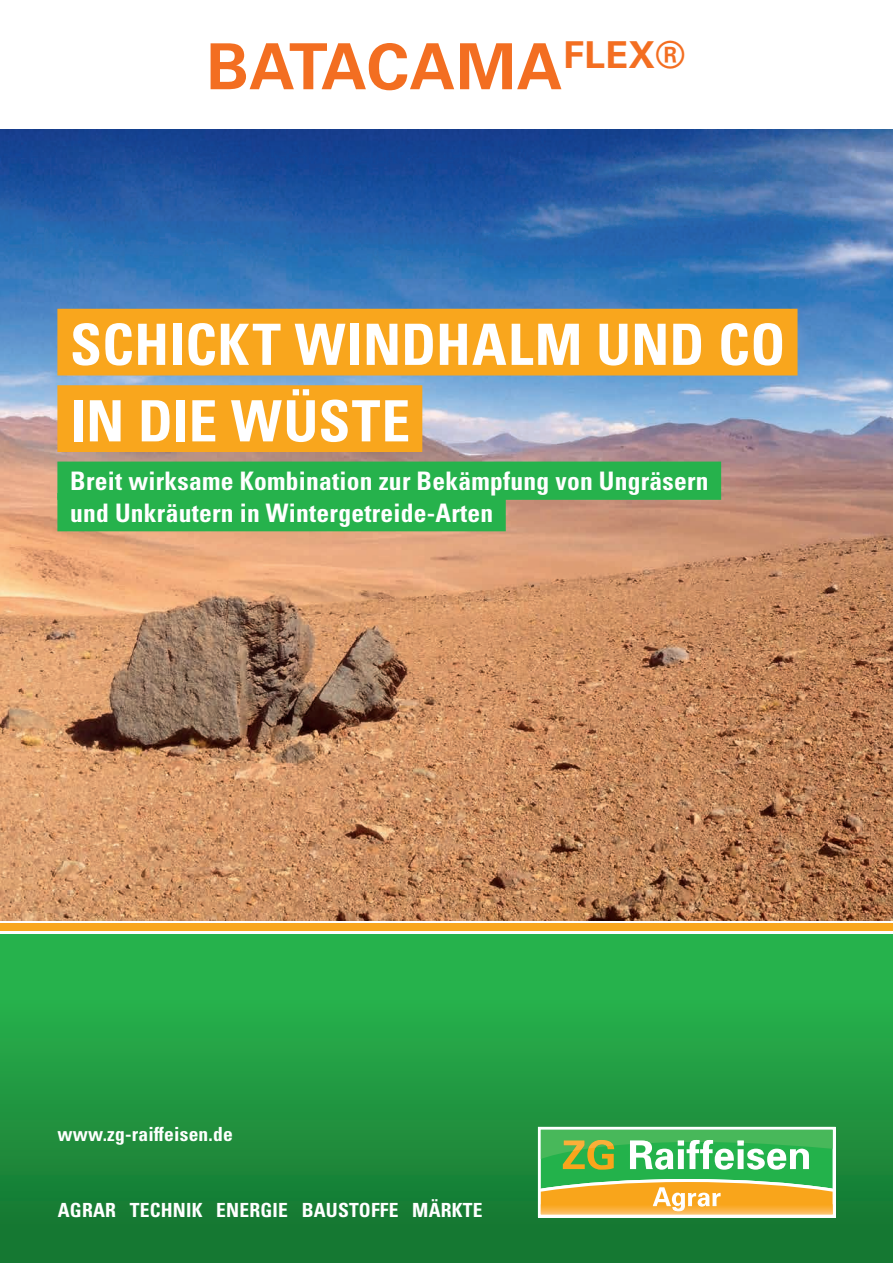
<style>
.page{position:relative;width:893px;height:1263px;background:#fff}
.page>*{position:absolute;margin:0;border:0;box-sizing:border-box;transform-origin:0 0}
.t1{font:700 63.6px "Univers LT Pro 65";letter-spacing:.01em;color:#f36e21}
.t2{font:700 condensed 57px/76.5px "Univers LT Pro";letter-spacing:.005em;color:#fff}
.t3{font:700 condensed 25.5px/31.5px "Univers LT Pro";letter-spacing:.01em;color:#fff}
.t4{font:700 condensed 19.5px "Univers LT Pro";letter-spacing:.01em;color:#fff}
</style>
<div class="page">
<div style="left:0;top:927px;width:893px;height:336px;background:linear-gradient(to bottom,#2fbe55,#147330)"></div>
<img style="left:0;top:130px;width:893px;height:791px">
<svg style="left:0;top:930px;width:893px;height:3px"></svg>
<div style="left:0;top:923px;width:893px;height:7px;background:#f9a61d"></div>
<svg style="left:538px;top:1127px;width:298px;height:90px"></svg>
<div style="left:57px;top:309px;width:740px;height:66px;background:#f9a61d"></div>
<div style="left:57px;top:385px;width:365px;height:67px;background:#f9a61d"></div>
<div style="left:57px;top:462px;width:664px;height:38px;background:#26b24c"></div>
<div style="left:57px;top:493px;width:449px;height:38px;background:#26b24c"></div>
<h1 class="t1" style="left:206px;top:29px;width:480px">BATACAMA<sup>FLEX®</sup></h1>
<h2 class="t2" style="left:70px;top:306px;width:717px">SCHICKT WINDHALM UND CO<br>IN DIE WÜSTE</h2>
<p class="t3" style="left:70px;top:465px;width:640px">Breit wirksame Kombination zur Bekämpfung von Ungräsern und Unkräutern in Wintergetreide-Arten</p>
<p class="t4" style="left:57px;top:1122px;width:177px">www.zg-raiffeisen.de</p>
<p class="t4" style="left:58px;top:1198px;width:426px">AGRAR TECHNIK ENERGIE BAUSTOFFE MÄRKTE</p>
</div>
